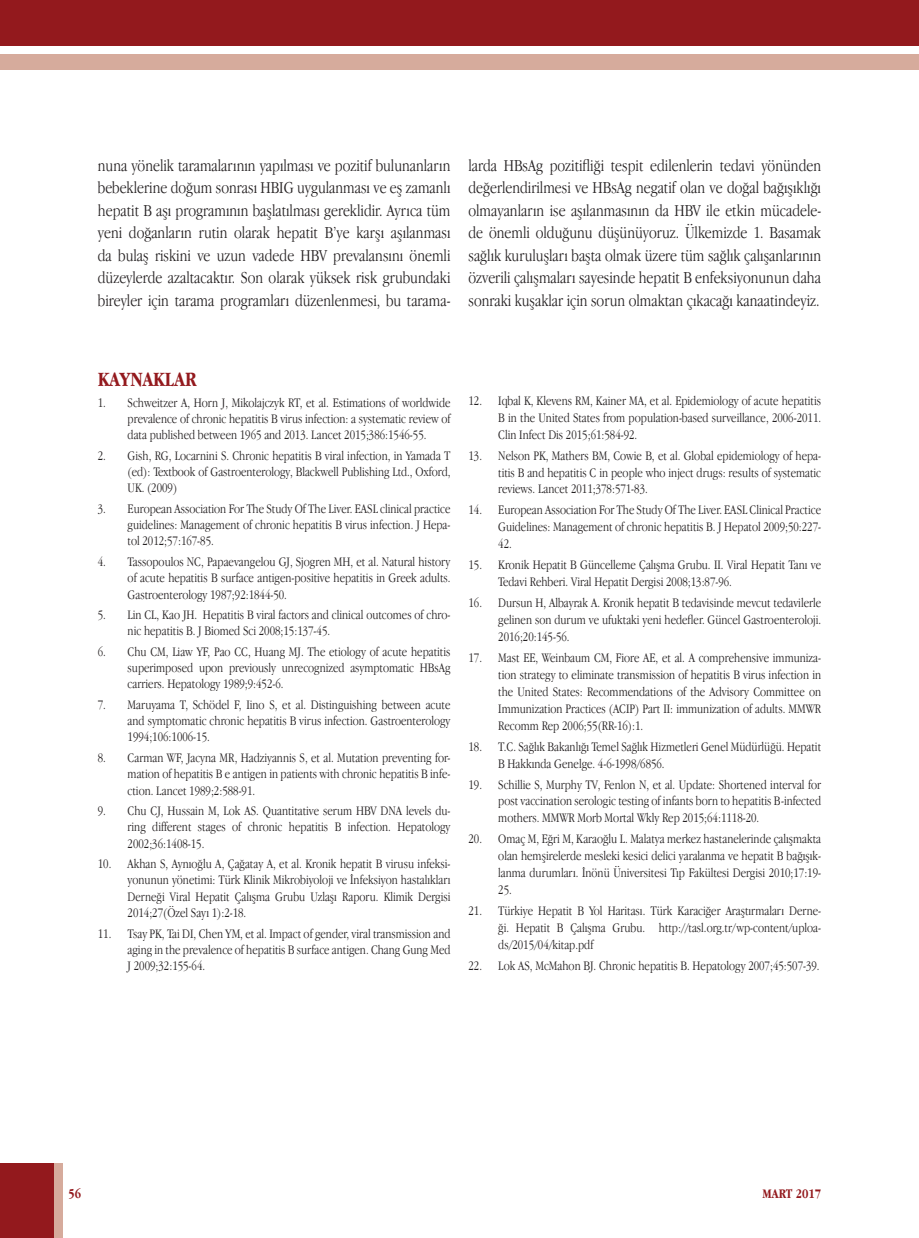
<style>
.page{position:relative;width:919px;height:1238px;background:#fff}
.page>*{position:absolute;margin:0;border:0;box-sizing:border-box;transform-origin:0 0}
.t1{font:700 21px "Apple Garamond";color:#93191d}
.t2{font:300 17.25px/22.5px "Apple Garamond";color:#231f20;text-align:justify}
.t3{font:300 13.5px/16.2px "Apple Garamond";color:#231f20;text-align:justify}
.t4{font:700 13.5px "Apple Garamond";color:#93191d}
</style>
<div class="page">
<div style="left:0;top:1163px;width:54px;height:74px;background:#93191d"></div>
<div style="left:54px;top:1163px;width:8px;height:74px;background:#d6ab9c"></div>
<div style="left:0;top:54px;width:918px;height:15px;background:#d6ab9c"></div>
<div style="left:0;top:0;width:918px;height:45px;background:#93191d"></div>
<p class="t2" style="left:98px;top:153px;width:354px">nuna yönelik taramalarının yapılması ve pozitif bulunanların bebeklerine doğum sonrası HBIG uygulanması ve eş zamanlı hepatit B aşı programının başlatılması gereklidir. Ayrıca tüm yeni doğanların rutin olarak hepatit B’ye karşı aşılanması da bulaş riskini ve uzun vadede HBV prevalansını önemli düzeylerde azaltacaktır. Son olarak yüksek risk grubundaki bireyler için tarama programları düzenlenmesi, bu tarama-</p>
<p class="t2" style="left:468px;top:153px;width:354px">larda HBsAg pozitifliği tespit edilenlerin tedavi yönünden değerlendirilmesi ve HBsAg negatif olan ve doğal bağışıklığı olmayanların ise aşılanmasının da HBV ile etkin mücadele&shy;de önemli olduğunu düşünüyoruz. Ülkemizde 1. Basamak sağlık kuruluşları başta olmak üzere tüm sağlık çalışanlarının özverili çalışmaları sayesinde hepatit B enfeksiyonunun daha sonraki kuşaklar için sorun olmaktan çıkacağı kanaatindeyiz.</p>
<h1 class="t1" style="left:98px;top:367px;width:100px">KAYNAKLAR</h1>
<p class="t3" style="left:128px;top:394px;width:324px;text-indent:-30px">1. Schweitzer A, Horn J, Mikolajczyk RT, et al. Estimations of worldwide prevalence of chronic hepatitis B virus infection: a systematic review of data published between 1965 and 2013. Lancet 2015;386:1546-55.</p>
<p class="t3" style="left:128px;top:447px;width:324px;text-indent:-30px">2. Gish, RG, Locarnini S. Chronic hepatitis B viral infection, in Yamada T (ed): Textbook of Gastroenterology, Blackwell Publishing Ltd., Oxford, UK. (2009)</p>
<p class="t3" style="left:128px;top:500px;width:324px;text-indent:-30px">3. European Association For The Study Of The Liver. EASL clinical practice guidelines: Management of chronic hepatitis B virus infection. J Hepa&shy;tol 2012;57:167-85.</p>
<p class="t3" style="left:128px;top:553px;width:324px;text-indent:-30px">4. Tassopoulos NC, Papaevangelou GJ, Sjogren MH, et al. Natural history of acute hepatitis B surface antigen-positive hepatitis in Greek adults.<br>Gastroenterology 1987;92:1844-50.</p>
<p class="t3" style="left:128px;top:606px;width:324px;text-indent:-30px">5. Lin CL, Kao JH. Hepatitis B viral factors and clinical outcomes of chro&shy;nic hepatitis B. J Biomed Sci 2008;15:137-45.</p>
<p class="t3" style="left:128px;top:643px;width:324px;text-indent:-30px">6. Chu CM, Liaw YF, Pao CC, Huang MJ. The etiology of acute hepatitis superimposed upon previously unrecognized asymptomatic HBsAg carriers. Hepatology 1989;9:452-6.</p>
<p class="t3" style="left:128px;top:696px;width:324px;text-indent:-30px">7. Maruyama T, Schödel F, Iino S, et al. Distinguishing between acute and symptomatic chronic hepatitis B virus infection. Gastroenterology 1994;106:1006-15.</p>
<p class="t3" style="left:128px;top:749px;width:324px;text-indent:-30px">8. Carman WF, Jacyna MR, Hadziyannis S, et al. Mutation preventing for&shy;mation of hepatitis B e antigen in patients with chronic hepatitis B infe&shy;ction. Lancet 1989;2:588-91.</p>
<p class="t3" style="left:128px;top:802px;width:324px;text-indent:-30px">9. Chu CJ, Hussain M, Lok AS. Quantitative serum HBV DNA levels du&shy;ring different stages of chronic hepatitis B infection. Hepatology 2002;36:1408-15.</p>
<p class="t3" style="left:128px;top:855px;width:324px;text-indent:-30px">10. Akhan S, Aynıoğlu A, Çağatay A, et al. Kronik hepatit B virusu infeksi&shy;yonunun yönetimi: Türk Klinik Mikrobiyoloji ve İnfeksiyon hastalıkları Derneği Viral Hepatit Çalışma Grubu Uzlaşı Raporu. Klimik Dergisi 2014;27(Özel Sayı 1):2-18.</p>
<p class="t3" style="left:128px;top:924px;width:324px;text-indent:-30px">11. Tsay PK, Tai DI, Chen YM, et al. Impact of gender, viral transmission and aging in the prevalence of hepatitis B surface antigen. Chang Gung Med J 2009;32:155-64.</p>
<p class="t3" style="left:498px;top:392px;width:324px;line-height:16.8px;text-indent:-30px">12. Iqbal K, Klevens RM, Kainer MA, et al. Epidemiology of acute hepatitis B in the United States from population-based surveillance, 2006-2011.<br>Clin Infect Dis 2015;61:584-92.</p>
<p class="t3" style="left:498px;top:446px;width:324px;line-height:16.8px;text-indent:-30px">13. Nelson PK, Mathers BM, Cowie B, et al. Global epidemiology of hepa&shy;titis B and hepatitis C in people who inject drugs: results of systematic reviews. Lancet 2011;378:571-83.</p>
<p class="t3" style="left:498px;top:501px;width:324px;line-height:16.8px;text-indent:-30px">14. European Association For The Study Of The Liver. EASL Clinical Practice Guidelines: Management of chronic hepatitis B. J Hepatol 2009;50:227- 42.</p>
<p class="t3" style="left:498px;top:556px;width:324px;line-height:16.8px;text-indent:-30px">15. Kronik Hepatit B Güncelleme Çalışma Grubu. II. Viral Hepatit Tanı ve<br>Tedavi Rehberi. Viral Hepatit Dergisi 2008;13:87-96.</p>
<p class="t3" style="left:498px;top:594px;width:324px;line-height:16.8px;text-indent:-30px">16. Dursun H, Albayrak A. Kronik hepatit B tedavisinde mevcut tedavilerle gelinen son durum ve ufuktaki yeni hedefler. Güncel Gastroenteroloji.<br>2016;20:145-56.</p>
<p class="t3" style="left:498px;top:649px;width:324px;line-height:16.8px;text-indent:-30px">17. Mast EE, Weinbaum CM, Fiore AE, et al. A comprehensive immuniza&shy;tion strategy to eliminate transmission of hepatitis B virus infection in the United States: Recommendations of the Advisory Committee on Immunization Practices (ACIP) Part II: immunization of adults. MMWR Recomm Rep 2006;55(RR-16):1.</p>
<p class="t3" style="left:498px;top:737px;width:324px;line-height:16.8px;text-indent:-30px">18. T.C. Sağlık Bakanlığı Temel Sağlık Hizmetleri Genel Müdürlüğü. Hepatit<br>B Hakkında Genelge. 4-6-1998/6856.</p>
<p class="t3" style="left:498px;top:775px;width:324px;line-height:16.8px;text-indent:-30px">19. Schillie S, Murphy TV, Fenlon N, et al. Update: Shortened interval for post vaccination serologic testing of infants born to hepatitis B-infected mothers. MMWR Morb Mortal Wkly Rep 2015;64:1118-20.</p>
<p class="t3" style="left:498px;top:830px;width:324px;line-height:16.8px;text-indent:-30px">20. Omaç M, Eğri M, Karaoğlu L. Malatya merkez hastanelerinde çalışmakta olan hemşirelerde mesleki kesici delici yaralanma ve hepatit B bağışık&shy;lanma durumları. İnönü Üniversitesi Tıp Fakültesi Dergisi 2010;17:19- 25.</p>
<p class="t3" style="left:498px;top:902px;width:324px;line-height:16.8px;text-indent:-30px">21. Türkiye Hepatit B Yol Haritası. Türk Karaciğer Araştırmaları Derne&shy;ği. Hepatit B Çalışma Grubu. http://tasl.org.tr/wp-content/uploa&shy;ds/2015/04/kitap.pdf</p>
<p class="t3" style="left:468px;top:957px;width:352px">22. Lok AS, McMahon BJ. Chronic hepatitis B. Hepatology 2007;45:507-39.</p>
<p class="t4" style="left:68px;top:1186px;width:14px">56</p>
<p class="t4" style="left:762px;top:1186px;width:60px">MART 2017</p>
</div>
